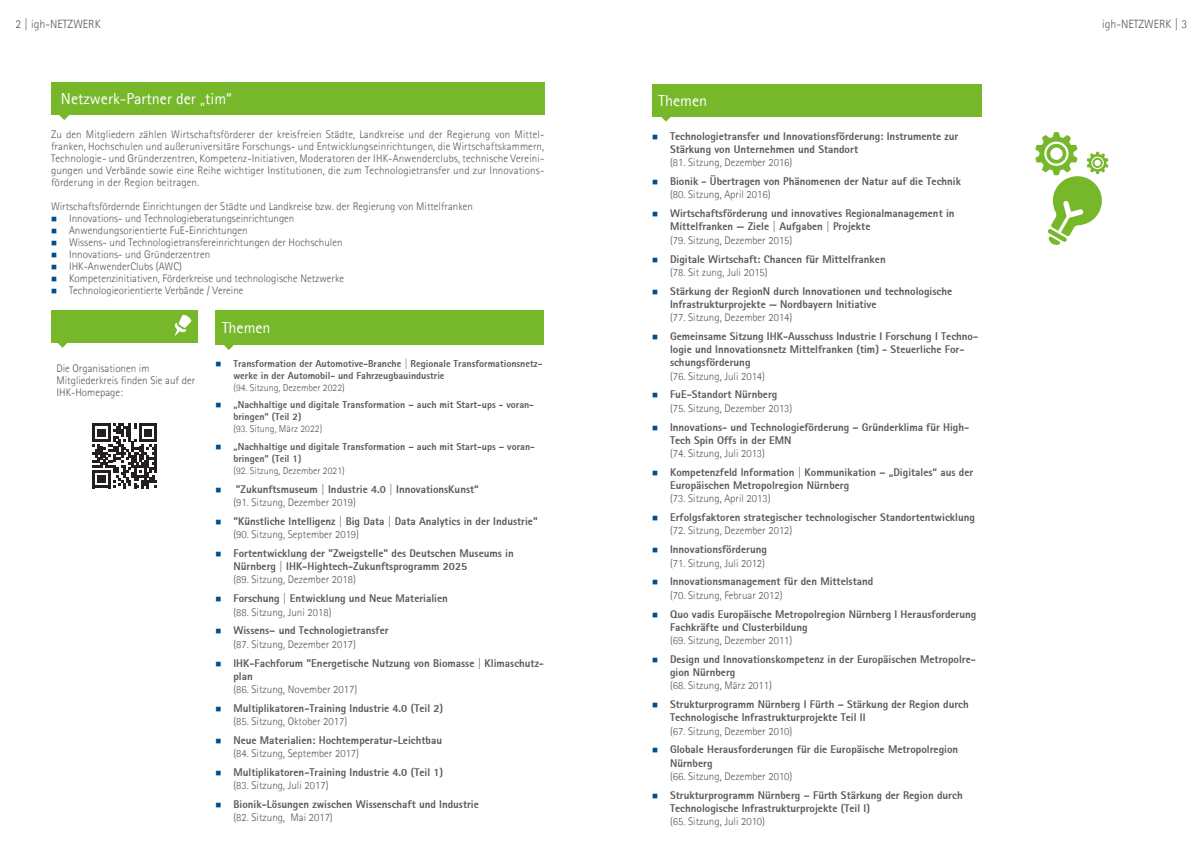
<style>
.page{position:relative;width:1202px;height:854px;background:#fff}
.page>*{position:absolute;margin:0;border:0;box-sizing:border-box;transform-origin:0 0}
.Zwischenüberschrift{font:16px "Agfa Rotis Sans Serif";color:#fff}
.t1{font:300 12px "Agfa Rotis Sans Serif";color:#57585a}
.t2{font:800 11px/13.2px "Agfa Rotis Sans Serif";color:#57585a}
.t3{font:300 11px/12px "Agfa Rotis Sans Serif";color:#57585a}
.t4{font:800 10px/12px "Agfa Rotis Sans Serif";color:#57585a}
.s1{font-weight:300}
.s2{font-weight:800}
</style>
<div class="page">
<div style="left:215px;top:310px;width:329px;height:35px;background:#76b82a"></div>
<div style="left:51px;top:83px;width:493px;height:32px;background:#76b82a"></div>
<svg style="left:59px;top:115px;width:11px;height:5px"></svg>
<div style="left:51px;top:310px;width:146px;height:32px;background:#76b82a"></div>
<svg style="left:93px;top:423px;width:64px;height:65px"></svg>
<svg style="left:224px;top:345px;width:10px;height:5px"></svg>
<div style="left:652px;top:84px;width:329px;height:33px;background:#76b82a"></div>
<svg style="left:661px;top:117px;width:10px;height:5px"></svg>
<svg style="left:1035px;top:132px;width:73px;height:113px"></svg>
<svg style="left:174px;top:315px;width:17px;height:21px"></svg>
<svg style="left:57px;top:342px;width:11px;height:5px"></svg>
<p class="t1" style="left:16px;top:16px;width:87px">2 | igh-NETZWERK</p>
<p class="t1" style="left:1102px;top:16px;width:87px">igh-NETZWERK | 3</p>
<p class="Zwischenüberschrift" style="left:61px;top:89px;width:172px">Netzwerk-Partner der „tim“</p>
<p class="t3" style="left:51px;top:128px;width:495px;text-align:justify">Zu den Mitgliedern zählen Wirtschaftsförderer der kreisfreien Städte, Landkreise und der Regierung von Mittel&shy;franken, Hochschulen und außeruniversitäre Forschungs- und Entwicklungseinrichtungen, die Wirtschaftskammern, Technologie- und Gründerzentren, Kompetenz-Initiativen, Moderatoren der IHK-Anwenderclubs, technische Vereini&shy;gungen und Verbände sowie eine Reihe wichtiger Institutionen, die zum Technologietransfer und zur Innovations&shy;förderung in der Region beitragen.</p>
<p class="t3" style="left:51px;top:200px;width:424px">Wirtschaftsfördernde Einrichtungen der Städte und Landkreise bzw. der Regierung von Mittelfranken</p>
<p class="t3" style="left:69px;top:212px;width:227px">Innovations- und Technologieberatungseinrichtungen</p>
<p class="t3" style="left:69px;top:224px;width:180px">Anwendungsorientierte FuE-Einrichtungen</p>
<p class="t3" style="left:69px;top:236px;width:275px">Wissens- und Technologietransfereinrichtungen der Hochschulen</p>
<p class="t3" style="left:69px;top:248px;width:143px">Innovations- und Gründerzentren</p>
<p class="t3" style="left:69px;top:260px;width:114px">IHK-AnwenderClubs (AWC)</p>
<p class="t3" style="left:69px;top:272px;width:277px">Kompetenzinitiativen, Förderkreise und technologische Netzwerke</p>
<p class="t3" style="left:69px;top:284px;width:176px">Technologieorientierte Verbände / Vereine</p>
<p class="t3" style="left:57px;top:361px;width:95px">Die Organisationen im</p>
<p class="t3" style="left:57px;top:373px;width:140px">Mitgliederkreis finden Sie auf der<br>IHK-Homepage:</p>
<p class="Zwischenüberschrift" style="left:222px;top:317px;width:50px">Themen</p>
<p class="t4" style="left:233px;top:357px;width:310px">Transformation der Automotive-Branche | Regionale Transformationsnetz&shy;werke in der Automobil- und Fahrzeugbauindustrie<br><span class="s1">(94. Sitzung, Dezember 2022)</span></p>
<p class="t4" style="left:233px;top:398px;width:302px">„Nachhaltige und digitale Transformation – auch mit Start-ups - voran&shy;bringen“ (Teil 2)<br><span class="s1">(93. Situng, März 2022)</span></p>
<p class="t4" style="left:233px;top:440px;width:303px">„Nachhaltige und digitale Transformation – auch mit Start-ups – voran&shy;bringen“ (Teil 1)<br><span class="s1">(92. Sitzung, Dezember 2021)</span></p>
<p class="t2" style="left:233px;top:482px;width:247px">"Zukunftsmuseum | Industrie 4.0 | InnovationsKunst“ <span class="s1">(91. Sitzung, Dezember 2019)</span></p>
<p class="t2" style="left:233px;top:514px;width:306px">"Künstliche Intelligenz | Big Data | Data Analytics in der Industrie" <span class="s1">(90. Sitzung, September 2019)</span></p>
<p class="t2" style="left:233px;top:546px;width:282px">Fortentwicklung der "Zweigstelle" des Deutschen Museums in<br>Nürnberg | IHK-Hightech-Zukunftsprogramm 2025<br><span class="s1">(89. Sitzung, Dezember 2018)</span></p>
<p class="t2" style="left:233px;top:591px;width:216px">Forschung | Entwicklung und Neue Materialien <span class="s1">(88. Sitzung, Juni 2018)</span></p>
<p class="t2" style="left:233px;top:623px;width:157px">Wissens– und Technologietransfer <span class="s1">(87. Sitzung, Dezember 2017)</span></p>
<p class="t2" style="left:233px;top:655px;width:312px">IHK-Fachforum "Energetische Nutzung von Biomasse | Klimaschutz&shy;plan<br><span class="s1">(86. Sitzung, November 2017)</span></p>
<p class="t2" style="left:233px;top:701px;width:211px">Multiplikatoren-Training Industrie 4.0 (Teil 2) <span class="s1">(85. Sitzung, Oktober 2017)</span></p>
<p class="t2" style="left:233px;top:733px;width:210px">Neue Materialien: Hochtemperatur-Leichtbau <span class="s1">(84. Sitzung, September 2017)</span></p>
<p class="t2" style="left:233px;top:765px;width:211px">Multiplikatoren-Training Industrie 4.0 (Teil 1) <span class="s1">(83. Sitzung, Juli 2017)</span></p>
<p class="t2" style="left:233px;top:797px;width:247px">Bionik-Lösungen zwischen Wissenschaft und Industrie <span class="s1">(82. Sitzung, Mai 2017)</span></p>
<p class="Zwischenüberschrift" style="left:659px;top:91px;width:50px">Themen</p>
<p class="t2" style="left:670px;top:129px;width:290px">Technologietransfer und Innovationsförderung: Instrumente zur<br>Stärkung von Unternehmen und Standort<br><span class="s1">(81. Sitzung, Dezember 2016)</span></p>
<p class="t2" style="left:670px;top:175px;width:293px">Bionik - Übertragen von Phänomenen der Natur auf die Technik <span class="s1">(80. Sitzung, April 2016)</span></p>
<p class="t2" style="left:670px;top:207px;width:286px">Wirtschaftsförderung und innovatives Regionalmanagement in<br>Mittelfranken — Ziele | Aufgaben | Projekte<br><span class="s1">(79. Sitzung, Dezember 2015)</span></p>
<p class="t2" style="left:670px;top:252px;width:217px">Digitale Wirtschaft: Chancen für Mittelfranken <span class="s1">(78. Sit zung, Juli 2015)</span></p>
<p class="t2" style="left:670px;top:284px;width:284px">Stärkung der RegionN durch Innovationen und technologische<br>Infrastrukturprojekte — Nordbayern Initiative<br><span class="s1">(77. Sitzung, Dezember 2014)</span></p>
<p class="t2" style="left:670px;top:329px;width:310px">Gemeinsame Sitzung IHK-Ausschuss Industrie I Forschung I Techno&shy;logie und Innovationsnetz Mittelfranken (tim) - Steuerliche For&shy;schungsförderung<br><span class="s1">(76. Sitzung, Juli 2014)</span></p>
<p class="t3" style="left:670px;top:388px;width:124px;line-height:13.2px"><span class="s2">FuE-Standort Nürnberg </span>(75. Sitzung, Dezember 2013)</p>
<p class="t2" style="left:670px;top:420px;width:301px">Innovations- und Technologieförderung – Gründerklima für High-<br>Tech Spin Offs in der EMN<br><span class="s1">(74. Sitzung, Juli 2013)</span></p>
<p class="t2" style="left:670px;top:465px;width:305px">Kompetenzfeld Information | Kommunikation – „Digitales“ aus der<br>Europäischen Metropolregion Nürnberg<br><span class="s1">(73. Sitzung, April 2013)</span></p>
<p class="t2" style="left:670px;top:510px;width:306px">Erfolgsfaktoren strategischer technologischer Standortentwicklung <span class="s1">(72. Sitzung, Dezember 2012)</span></p>
<p class="t3" style="left:670px;top:542px;width:98px;line-height:13.2px"><span class="s2">Innovationsförderung </span>(71. Sitzung, Juli 2012)</p>
<p class="t2" style="left:670px;top:574px;width:205px">Innovationsmanagement für den Mittelstand <span class="s1">(70. Sitzung, Februar 2012)</span></p>
<p class="t2" style="left:670px;top:606px;width:308px">Quo vadis Europäische Metropolregion Nürnberg I Herausforderung<br>Fachkräfte und Clusterbildung<br><span class="s1">(69. Sitzung, Dezember 2011)</span></p>
<p class="t2" style="left:670px;top:652px;width:307px">Design und Innovationskompetenz in der Europäischen Metropolre&shy;gion Nürnberg<br><span class="s1">(68. Sitzung, März 2011)</span></p>
<p class="t2" style="left:670px;top:697px;width:300px">Strukturprogramm Nürnberg I Fürth – Stärkung der Region durch<br>Technologische Infrastrukturprojekte Teil II<br><span class="s1">(67. Sitzung, Dezember 2010)</span></p>
<p class="t2" style="left:670px;top:742px;width:290px">Globale Herausforderungen für die Europäische Metropolregion<br>Nürnberg<br><span class="s1">(66. Sitzung, Dezember 2010)</span></p>
<p class="t2" style="left:670px;top:788px;width:294px">Strukturprogramm Nürnberg – Fürth Stärkung der Region durch<br>Technologische Infrastrukturprojekte (Teil I)<br><span class="s1">(65. Sitzung, Juli 2010)</span></p>
</div>
